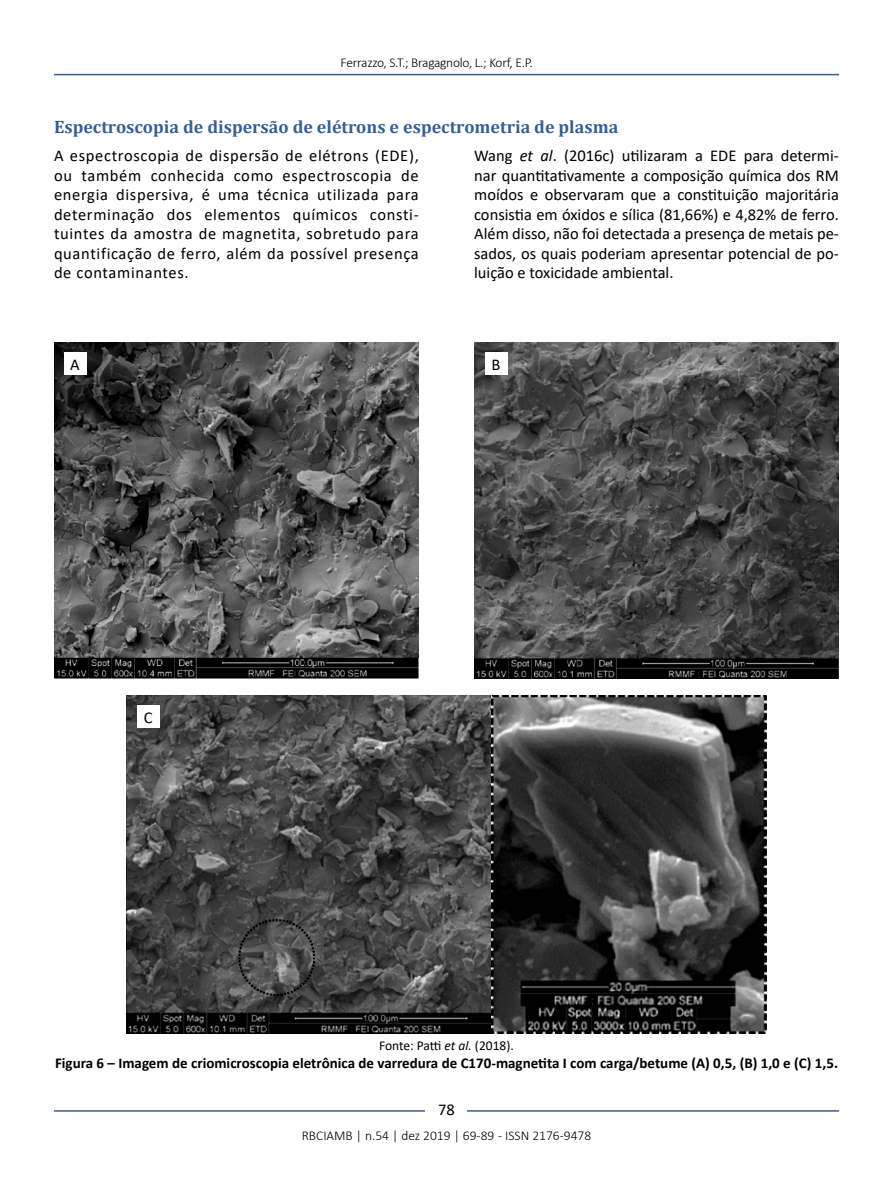
<style>
.page{position:relative;width:893px;height:1191px;background:#fff}
.page>*{position:absolute;margin:0;border:0;box-sizing:border-box;transform-origin:0 0}
.t1{font:700 18px "Cambria";color:#365f92}
.t2{font:16.5px/19.5px "Calibri";color:#000;text-align:justify}
.t3{font:700 15px "Calibri";color:#000}
.t4{font:300 13.5px "Calibri";color:#000}
.t5{font:300 13.5px "Calibri";letter-spacing:-.02em;color:#000}
.t6{font:13.5px "Calibri";letter-spacing:-.01em;color:#000}
.s1{font-style:italic}
</style>
<div class="page">
<hr style="left:54px;top:74px;width:785px;height:1px;background:#365f92">
<hr style="left:54px;top:1110px;width:785px;height:1px;background:#365f92">
<div style="left:426px;top:1096px;width:41px;height:26px;background:#fff"></div>
<img style="left:54px;top:343px;width:365px;height:335px">
<img style="left:474px;top:343px;width:365px;height:335px">
<img style="left:127px;top:696px;width:639px;height:337px">
<div style="left:64px;top:352px;width:22px;height:23px;background:#fff"></div>
<div style="left:485px;top:352px;width:22px;height:23px;background:#fff"></div>
<div style="left:137px;top:705px;width:23px;height:23px;background:#fff"></div>
<p class="t5" style="left:341px;top:54px;width:194px">Ferrazzo, S.T.; Bragagnolo, L.; Korf, E.P.</p>
<p class="t1" style="left:54px;top:114px;width:566px">Espectroscopia de dispersão de elétrons e espectrometria de plasma</p>
<p class="t2" style="left:54px;top:145px;width:366px">A espectroscopia de dispersão de elétrons (EDE), ou também conhecida como espectroscopia de energia dispersiva, é uma técnica utilizada para determinação dos elementos químicos consti&shy;tuintes da amostra de magnetita, sobretudo para quantificação de ferro, além da possível presença de contaminantes.</p>
<p class="t2" style="left:474px;top:145px;width:366px">Wang <span class="s1">et al</span>. (2016c) utilizaram a EDE para determi&shy;nar quantitativamente a composição química dos RM moídos e observaram que a constituição majoritária consistia em óxidos e sílica (81,66%) e 4,82% de ferro.<br>Além disso, não foi detectada a presença de metais pe&shy;sados, os quais poderiam apresentar potencial de po&shy;luição e toxicidade ambiental.</p>
<p class="t2" style="left:70px;top:354px;width:11px">A</p>
<p class="t2" style="left:491px;top:354px;width:10px">B</p>
<p class="t2" style="left:144px;top:707px;width:10px">C</p>
<p class="t6" style="left:379px;top:1036px;width:136px">Fonte: Patti <span class="s1">et al.</span> (2018).</p>
<p class="t3" style="left:55px;top:1052px;width:784px">Figura 6 – Imagem de criomicroscopia eletrônica de varredura de C170-magnetita I com carga/betume (A) 0,5, (B) 1,0 e (C) 1,5.</p>
<p class="t2" style="left:438px;top:1099px;width:18px">78</p>
<p class="t4" style="left:302px;top:1126px;width:291px">RBCIAMB | n.54 | dez 2019 | 69-89 - ISSN 2176-9478</p>
</div>
